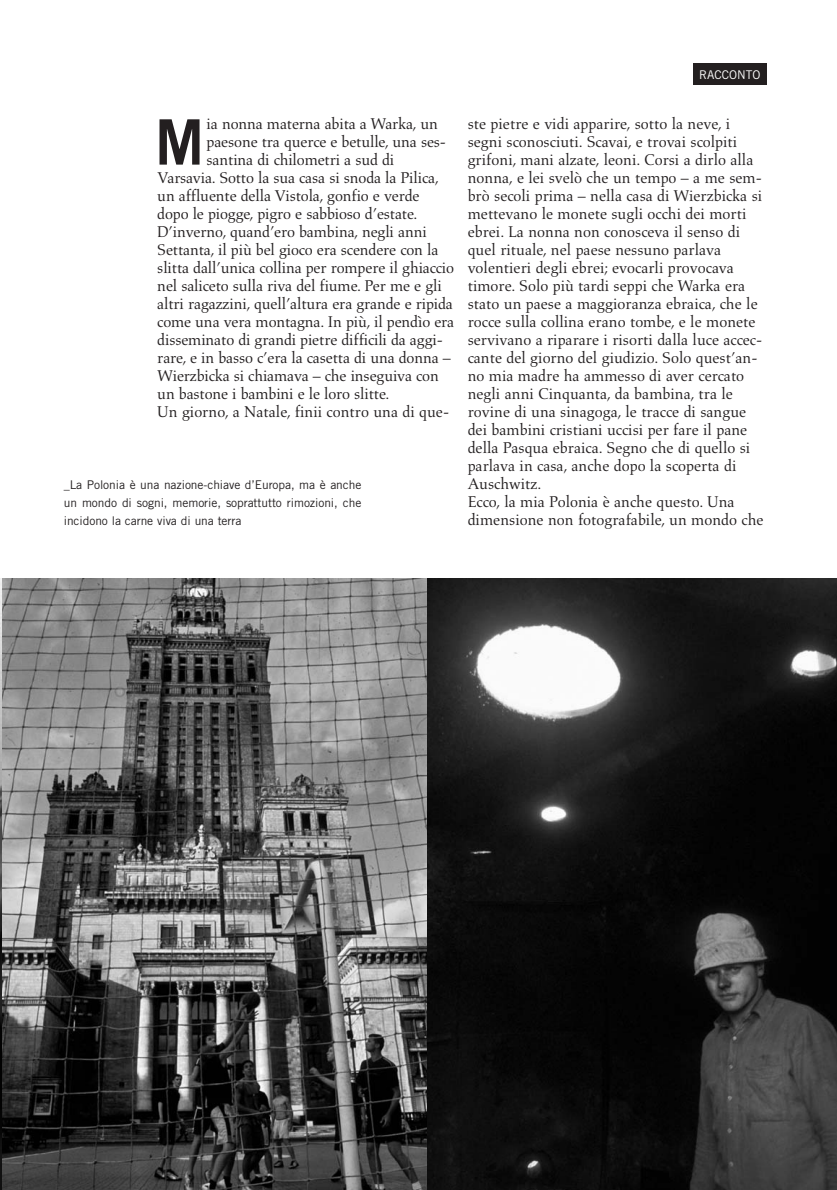
<style>
.page{position:relative;width:837px;height:1190px;background:#fff}
.page>*{position:absolute;margin:0;border:0;box-sizing:border-box;transform-origin:0 0}
.t1{font:700 62.7px "Trade Gothic";color:#231f20}
.t2{font:15.9px/18px "Aldus";color:#231f20}
.t3{font:12px/18px "Trade Gothic";letter-spacing:-.005em;color:#231f20;text-align:justify}
.t4{font:12px "Trade Gothic";color:#fff}
</style>
<div class="page">
<img style="left:1px;top:578px;width:427px;height:611px">
<div style="left:693px;top:64px;width:73px;height:21px;background:#231f20"></div>
<svg style="left:428px;top:578px;width:409px;height:611px;background:#222"></svg>
<p class="t4" style="left:699px;top:70px;width:63px">RACCONTO</p>
<h1 class="t1" style="left:155px;top:119px;width:50px">M</h1>
<p class="t2" style="left:207px;top:115px;width:233px">ia nonna materna abita a Warka, un</p>
<p class="t2" style="left:207px;top:133px;width:241px">paesone tra querce e betulle, una ses-</p>
<p class="t2" style="left:207px;top:151px;width:189px">santina di chilometri a sud di</p>
<p class="t2" style="left:157px;top:169px;width:283px">Varsavia. Sotto la sua casa si snoda la Pilica,</p>
<p class="t2" style="left:157px;top:187px;width:264px">un affluente della Vistola, gonfio e verde</p>
<p class="t2" style="left:157px;top:205px;width:262px">dopo le piogge, pigro e sabbioso d’estate.</p>
<p class="t2" style="left:157px;top:223px;width:271px">D’inverno, quand’ero bambina, negli anni</p>
<p class="t2" style="left:157px;top:241px;width:283px">Settanta, il più bel gioco era scendere con la</p>
<p class="t2" style="left:157px;top:259px;width:298px">slitta dall’unica collina per rompere il ghiaccio</p>
<p class="t2" style="left:157px;top:277px;width:286px">nel saliceto sulla riva del fiume. Per me e gli</p>
<p class="t2" style="left:157px;top:295px;width:297px">altri ragazzini, quell’altura era grande e ripida</p>
<p class="t2" style="left:157px;top:313px;width:298px">come una vera montagna. In più, il pendìo era</p>
<p class="t2" style="left:157px;top:331px;width:287px">disseminato di grandi pietre difficili da aggi-</p>
<p class="t2" style="left:157px;top:349px;width:295px">rare, e in basso c’era la casetta di una donna –</p>
<p class="t2" style="left:157px;top:367px;width:283px">Wierzbicka si chiamava – che inseguiva con</p>
<p class="t2" style="left:157px;top:385px;width:234px">un bastone i bambini e le loro slitte.</p>
<p class="t2" style="left:157px;top:403px;width:293px">Un giorno, a Natale, finii contro una di que-</p>
<p class="t3" style="left:64px;top:476px;width:299px">_La Polonia è una nazione-chiave d’Europa, ma è anche un mondo di sogni, memorie, soprattutto rimozioni, che incidono la carne viva di una terra</p>
<p class="t2" style="left:468px;top:115px;width:297px">ste pietre e vidi apparire, sotto la neve, i segni sconosciuti. Scavai, e trovai scolpiti grifoni, mani alzate, leoni. Corsi a dirlo alla nonna, e lei svelò che un tempo – a me sem&shy;brò secoli prima – nella casa di Wierzbicka si mettevano le monete sugli occhi dei morti ebrei. La nonna non conosceva il senso di quel rituale, nel paese nessuno parlava volentieri degli ebrei; evocarli provocava timore. Solo più tardi seppi che Warka era stato un paese a maggioranza ebraica, che le rocce sulla collina erano tombe, e le monete servivano a riparare i risorti dalla luce accec&shy;cante del giorno del giudizio. Solo quest’an&shy;no mia madre ha ammesso di aver cercato negli anni Cinquanta, da bambina, tra le rovine di una sinagoga, le tracce di sangue dei bambini cristiani uccisi per fare il pane della Pasqua ebraica. Segno che di quello si parlava in casa, anche dopo la scoperta di Auschwitz.<br>Ecco, la mia Polonia è anche questo. Una dimensione non fotografabile, un mondo che</p>
</div>
